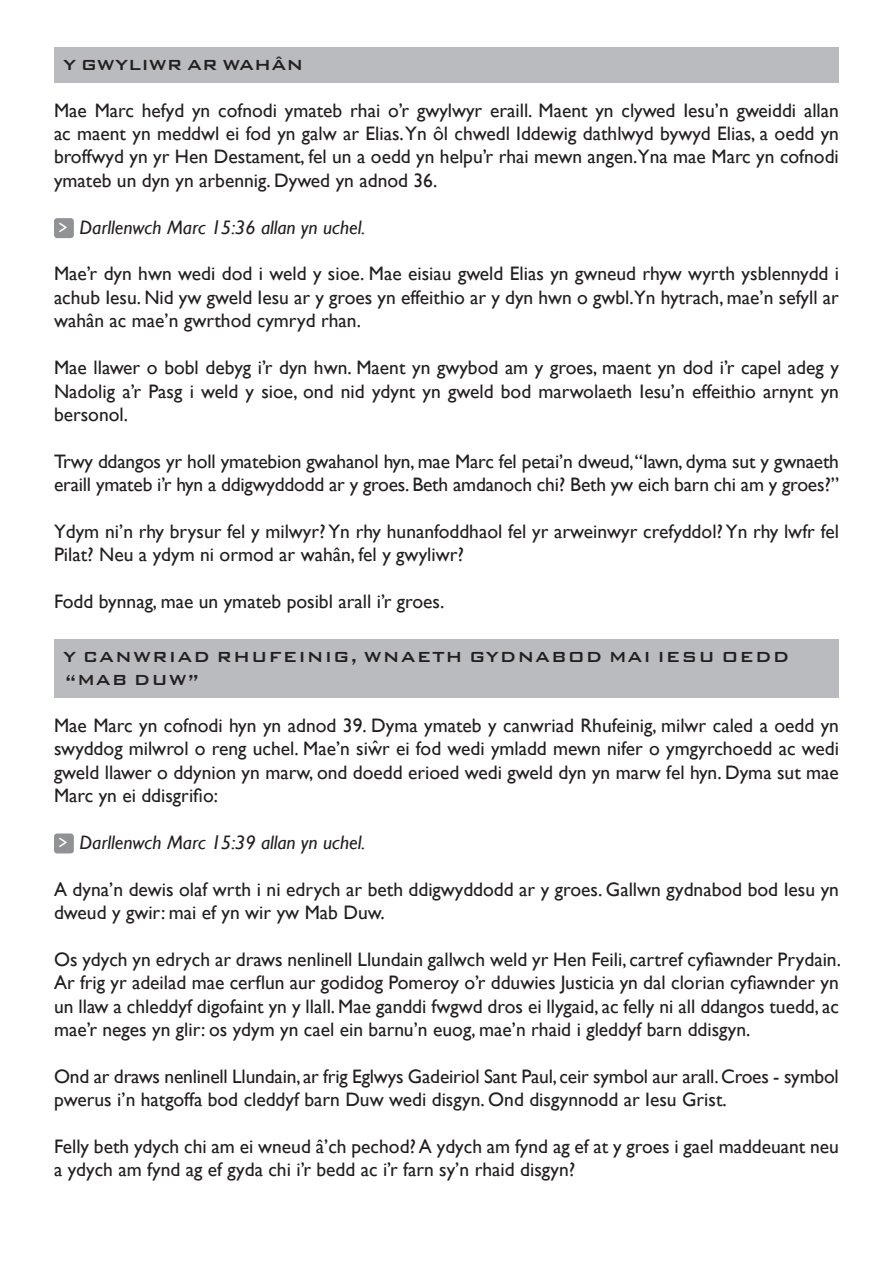
<style>
.page{position:relative;width:893px;height:1263px;background:#fff}
.page>*{position:absolute;margin:0;border:0;box-sizing:border-box;transform-origin:0 0}
.t1{font:19.5px/23.4px "Gill Sans";color:#231f20;text-align:justify}
.t2{font:italic 19.5px "Gill Sans";color:#231f20}
.t3{font:500 19.5px "Bank Gothic Md BT";letter-spacing:.05em;color:#231f20}
.t4{font:500 19.5px "Bank Gothic Md BT";color:#231f20}
.t5{font:13.5px "OCRA Std";color:#fff}
</style>
<div class="page">
<div style="left:54px;top:48px;width:785px;height:35px;background:#babbbe"></div>
<div style="left:54px;top:639px;width:785px;height:58px;background:#babbbe"></div>
<div style="left:54px;top:218px;width:20px;height:20px;background:#909295;border-radius:3px"></div>
<div style="left:54px;top:833px;width:20px;height:20px;background:#909295;border-radius:3px"></div>
<p class="t4" style="left:63px;top:54px;width:242px">Y GWYLIWR AR WAHÂN</p>
<p class="t1" style="left:54px;top:99px;width:786px">Mae Marc hefyd yn cofnodi ymateb rhai o’r gwylwyr eraill. Maent yn clywed Iesu’n gweiddi allan ac maent yn meddwl ei fod yn galw ar Elias. Yn ôl chwedl Iddewig dathlwyd bywyd Elias, a oedd yn broffwyd yn yr Hen Destament, fel un a oedd yn helpu’r rhai mewn angen.Yna mae Marc yn cofnodi ymateb un dyn yn arbennig. Dywed yn adnod 36.</p>
<p class="t2" style="left:80px;top:216px;width:287px">Darllenwch Marc 15:36 allan yn uchel.</p>
<p class="t1" style="left:54px;top:263px;width:786px">Mae’r dyn hwn wedi dod i weld y sioe. Mae eisiau gweld Elias yn gwneud rhyw wyrth ysblennydd i achub Iesu. Nid yw gweld Iesu ar y groes yn effeithio ar y dyn hwn o gwbl.Yn hytrach, mae’n sefyll ar wahân ac mae’n gwrthod cymryd rhan.</p>
<p class="t1" style="left:54px;top:356px;width:786px">Mae llawer o bobl debyg i’r dyn hwn. Maent yn gwybod am y groes, maent yn dod i’r capel adeg y Nadolig a’r Pasg i weld y sioe, ond nid ydynt yn gweld bod marwolaeth Iesu’n effeithio arnynt yn bersonol.</p>
<p class="t1" style="left:54px;top:450px;width:786px">Trwy ddangos yr holl ymatebion gwahanol hyn, mae Marc fel petai’n dweud,“Iawn, dyma sut y gwnaeth eraill ymateb i’r hyn a ddigwyddodd ar y groes. Beth amdanoch chi? Beth yw eich barn chi am y groes?”</p>
<p class="t1" style="left:54px;top:520px;width:786px">Ydym ni’n rhy brysur fel y milwyr? Yn rhy hunanfoddhaol fel yr arweinwyr crefyddol? Yn rhy lwfr fel<br>Pilat? Neu a ydym ni ormod ar wahân, fel y gwyliwr?</p>
<p class="t1" style="left:54px;top:590px;width:392px">Fodd bynnag, mae un ymateb posibl arall i’r groes.</p>
<p class="t3" style="left:63px;top:646px;width:728px">Y CANWRIAD RHUFEINIG, WNAETH GYDNABOD MAI IESU OEDD</p>
<p class="t3" style="left:65px;top:669px;width:136px">“MAB DUW”</p>
<p class="t1" style="left:54px;top:714px;width:786px">Mae Marc yn cofnodi hyn yn adnod 39. Dyma ymateb y canwriad Rhufeinig, milwr caled a oedd yn swyddog milwrol o reng uchel. Mae’n siwr ei fod wedi ymladd mewn nifer o ymgyrchoedd ac wedi gweld llawer o ddynion yn marw, ond doedd erioed wedi gweld dyn yn marw fel hyn. Dyma sut mae Marc yn ei ddisgrifio:</p>
<p class="t2" style="left:80px;top:831px;width:287px">Darllenwch Marc 15:39 allan yn uchel.</p>
<p class="t1" style="left:54px;top:878px;width:786px">A dyna’n dewis olaf wrth i ni edrych ar beth ddigwyddodd ar y groes. Gallwn gydnabod bod Iesu yn dweud y gwir: mai ef yn wir yw Mab Duw.</p>
<p class="t1" style="left:54px;top:948px;width:788px">Os ydych yn edrych ar draws nenlinell Llundain gallwch weld yr Hen Feili, cartref cyfiawnder Prydain.<br>Ar frig yr adeilad mae cerflun aur godidog Pomeroy o’r dduwies Justicia yn dal clorian cyfiawnder yn un llaw a chleddyf digofaint yn y llall. Mae ganddi fwgwd dros ei llygaid, ac felly ni all ddangos tuedd, ac mae’r neges yn glir: os ydym yn cael ein barnu’n euog, mae’n rhaid i gleddyf barn ddisgyn.</p>
<p class="t1" style="left:54px;top:1065px;width:786px">Ond ar draws nenlinell Llundain, ar frig Eglwys Gadeiriol Sant Paul, ceir symbol aur arall. Croes - symbol pwerus i’n hatgoffa bod cleddyf barn Duw wedi disgyn. Ond disgynnodd ar Iesu Grist.</p>
<p class="t1" style="left:54px;top:1135px;width:786px">Felly beth ydych chi am ei wneud â’ch pechod? A ydych am fynd ag ef at y groes i gael maddeuant neu a ydych am fynd ag ef gyda chi i’r bedd ac i’r farn sy’n rhaid disgyn?</p>
<p class="t5" style="left:58px;top:221px;width:11px">&gt;</p>
<p class="t1" style="left:372px;top:736px;width:8px">ˆ</p>
<p class="t5" style="left:58px;top:837px;width:11px">&gt;</p>
</div>
